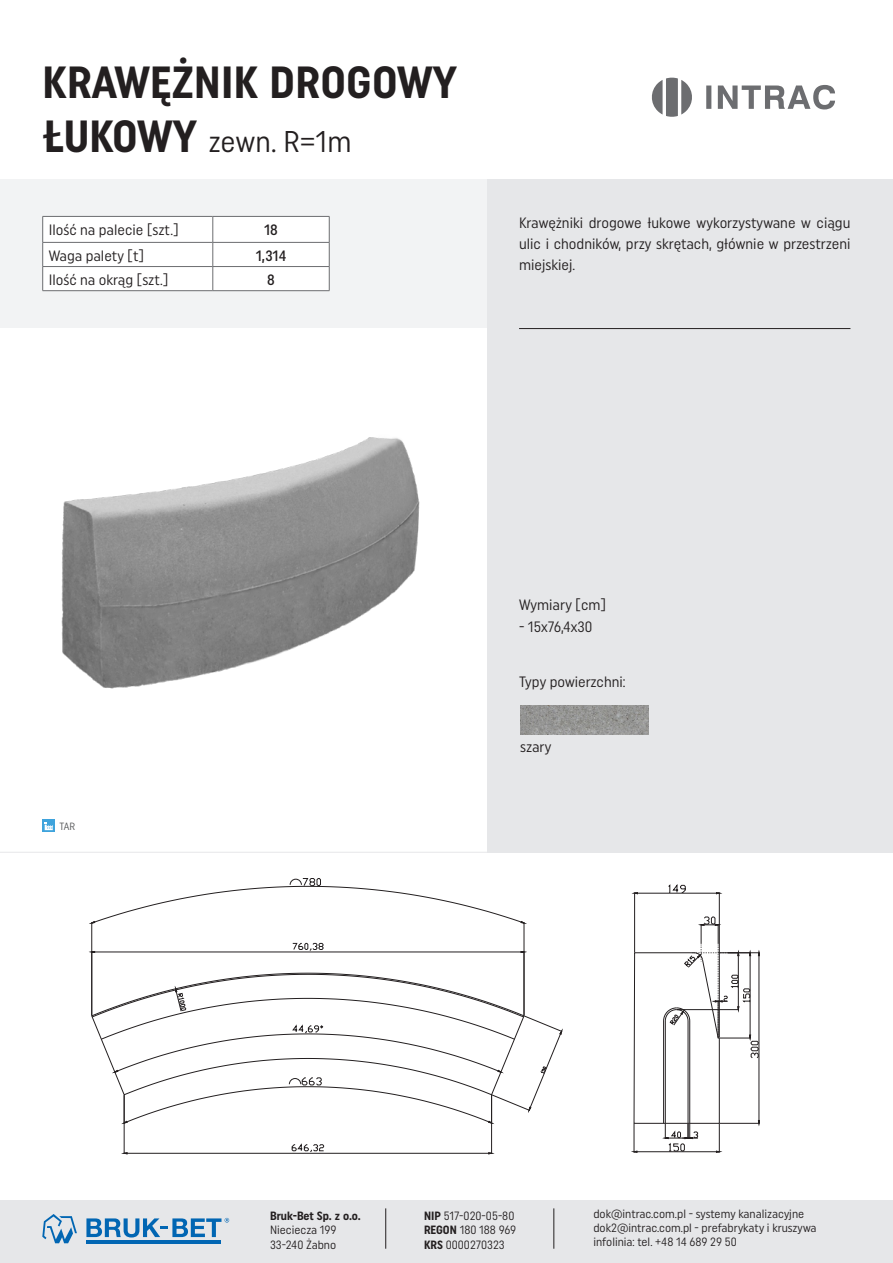
<style>
.page{position:relative;width:893px;height:1263px;background:#fff}
.page>*{position:absolute;margin:0;border:0;box-sizing:border-box;transform-origin:0 0}
.t1{font:700 45px "Uniform Condensed";letter-spacing:.005em;color:#231f20}
.t2{font:30px "Uniform Condensed";letter-spacing:.005em;color:#231f20}
.t3{font:15px/21px "Uniform Condensed";color:#231f20;text-align:justify}
.t4{font:500 15px "Uniform Condensed";color:#231f20}
.t5{font:12px/14.4px "Uniform Condensed";color:#231f20}
.t6{font:700 12px "Uniform Condensed";color:#231f20}
.t7{font:10.5px "Uniform Condensed";color:#57585a}
.s1{font-weight:700;font-size:45px}
.s2{font-weight:700}
</style>
<div class="page">
<svg style="left:651px;top:77px;width:41px;height:40px"></svg>
<svg style="left:706px;top:86px;width:5px;height:23px"></svg>
<svg style="left:718px;top:85px;width:117px;height:24px"></svg>
<div style="left:0;top:1200px;width:893px;height:63px;background:#e6e7e9"></div>
<hr style="left:385px;top:1208px;width:1px;height:41px;background:#231f20">
<hr style="left:553px;top:1208px;width:1px;height:41px;background:#231f20">
<hr style="left:86px;top:1240px;width:135px;height:3px;background:#0166b3">
<svg style="left:86px;top:1218px;width:143px;height:19px"></svg>
<svg style="left:42px;top:1214px;width:35px;height:29px"></svg>
<div style="left:0;top:179px;width:488px;height:149px;background:#f2f3f4"></div>
<svg style="left:42px;top:216px;width:288px;height:75px"></svg>
<hr style="left:213px;top:290px;width:116px;height:1px;background:#6c6d70">
<div style="left:488px;top:179px;width:405px;height:674px;background:#e6e7e9"></div>
<img style="left:61px;top:437px;width:359px;height:252px">
<img style="left:520px;top:706px;width:128px;height:28px">
<hr style="left:0;top:852px;width:488px;height:1px;background:#e6e7e9">
<svg style="left:43px;top:819px;width:12px;height:13px"></svg>
<svg style="left:45px;top:822px;width:8px;height:8px"></svg>
<hr style="left:95px;top:952px;width:426px;height:1px;background:#231f20">
<svg style="left:292px;top:943px;width:31px;height:8px"></svg>
<hr style="left:524px;top:922px;width:1px;height:93px;background:#231f20">
<hr style="left:91px;top:922px;width:1px;height:93px;background:#231f20">
<svg style="left:90px;top:878px;width:435px;height:45px"></svg>
<hr style="left:124px;top:1095px;width:1px;height:59px;background:#231f20">
<hr style="left:491px;top:1095px;width:1px;height:59px;background:#231f20">
<hr style="left:127px;top:1153px;width:362px;height:1px;background:#231f20">
<svg style="left:292px;top:1144px;width:32px;height:8px"></svg>
<svg style="left:92px;top:974px;width:470px;height:150px"></svg>
<hr style="left:719px;top:892px;width:1px;height:109px;background:#231f20">
<hr style="left:634px;top:892px;width:1px;height:60px;background:#231f20">
<hr style="left:637px;top:893px;width:79px;height:1px;background:#231f20">
<svg style="left:668px;top:884px;width:17px;height:9px"></svg>
<svg style="left:632px;top:917px;width:128px;height:235px"></svg>
<hr style="left:519px;top:328px;width:331px;height:1px;background:#231f20">
<h1 class="t1" style="left:43px;top:55px;width:416px">KRAWĘŻNIK DROGOWY</h1>
<h2 class="t2" style="left:43px;top:123px;width:310px"><span class="s1">ŁUKOWY</span> zewn. R=1m</h2>
<p class="t3" style="left:49px;top:218px;width:132px">Ilość na palecie [szt.]</p>
<p class="t4" style="left:264px;top:220px;width:15px">18</p>
<p class="t3" style="left:49px;top:244px;width:97px">Waga palety [t]</p>
<p class="t4" style="left:256px;top:246px;width:32px">1,314</p>
<p class="t3" style="left:49px;top:269px;width:122px">Ilość na okrąg [szt.]</p>
<p class="t4" style="left:267px;top:270px;width:9px">8</p>
<p class="t3" style="left:519px;top:212px;width:333px">Krawężniki drogowe łukowe wykorzystywane w ciągu ulic i chodników, przy skrętach, głównie w przestrzeni miejskiej.</p>
<p class="t7" style="left:59px;top:820px;width:17px">TAR</p>
<p class="t3" style="left:519px;top:594px;width:89px">Wymiary [cm]</p>
<p class="t3" style="left:519px;top:615px;width:75px">- 15x76,4x30</p>
<p class="t3" style="left:519px;top:671px;width:108px">Typy powierzchni:</p>
<p class="t3" style="left:520px;top:736px;width:33px">szary</p>
<p class="t6" style="left:270px;top:1208px;width:92px">Bruk-Bet Sp. z o.o.</p>
<p class="t5" style="left:270px;top:1222px;width:68px">Nieciecza 199<br>33-240 Żabno</p>
<p class="t5" style="left:424px;top:1208px;width:94px"><span class="s2">NIP</span> 517-020-05-80<br><span class="s2">REGON</span> 180 188 969<br><span class="s2">KRS</span> 0000270323</p>
<p class="t5" style="left:593px;top:1206px;width:225px">dok@intrac.com.pl - systemy kanalizacyjne dok2@intrac.com.pl - prefabrykaty i kruszywa infolinia: tel. +48 14 689 29 50</p>
</div>
